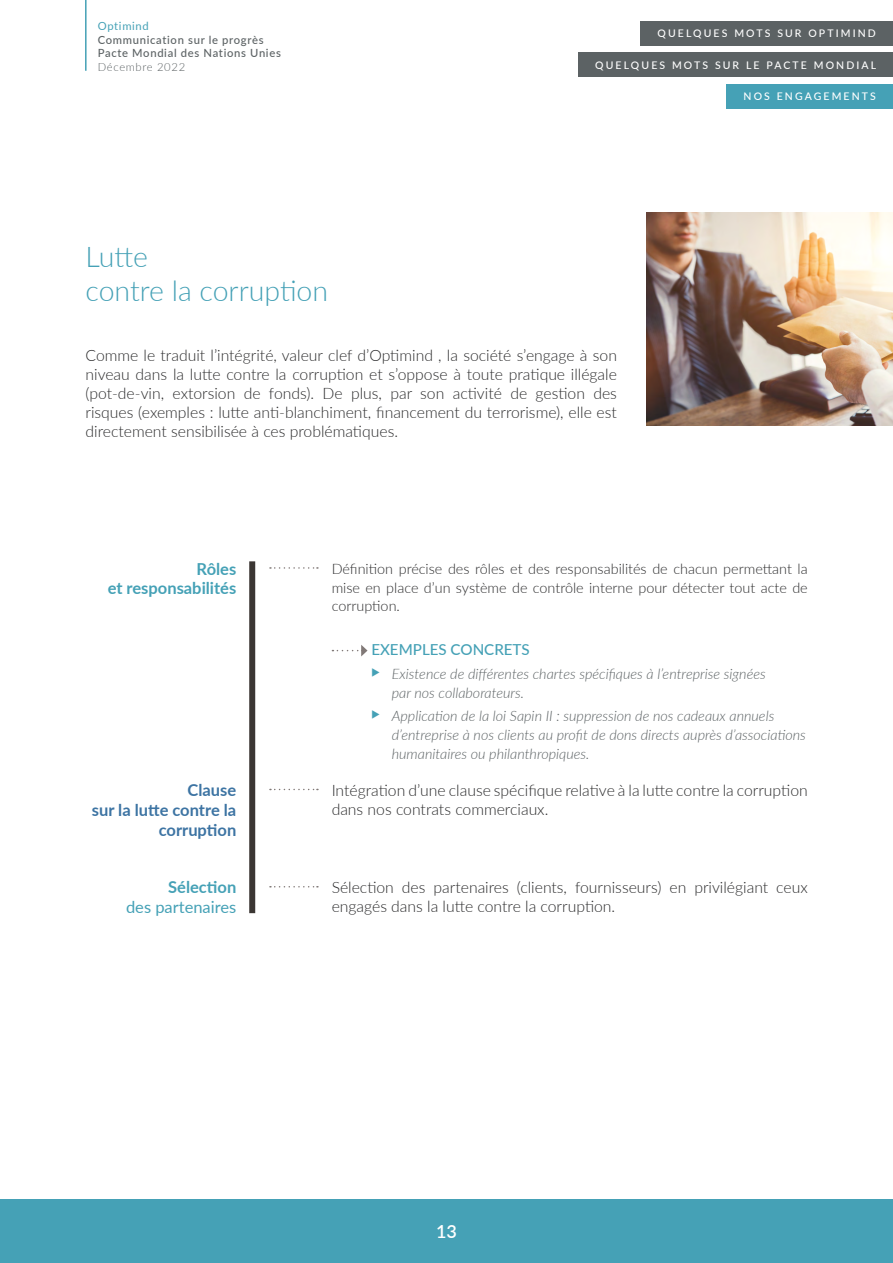
<style>
.page{position:relative;width:893px;height:1263px;background:#fff}
.page>*{position:absolute;margin:0;border:0;box-sizing:border-box;transform-origin:0 0}
.t1{font:300 28.5px/34.2px "Lato";color:#45a1b6}
.t2{font:600 18px "Lato";color:#fff}
.t3{font:700 16.5px/19.8px "Lato";color:#3d74a3;text-align:right}
.t4{font:700 16.5px/19.8px "Lato";color:#45a1b6;text-align:right}
.t5{font:16.5px "Lato";color:#45a1b6}
.t6{font:300 15.75px/18.9px "Lato";color:#2b2b2c}
.t7{font:500 15.15px "Lato";color:#45a1b6}
.t8{font:italic 300 14.4px/18.9px "Lato";color:#5c6264}
.t9{font:300 14.4px/18.9px "Lato";color:#2b2b2c;text-align:justify}
.t10{font:500 11.25px/13.5px "Lato";letter-spacing:.06em;color:#5c6264}
.t11{font:300 11.25px "Lato";letter-spacing:.06em;color:#5c6264}
.t12{font:11.25px "Lato";letter-spacing:.06em;color:#45a1b6}
.t13{font:500 10.5px "Lato";letter-spacing:.2em;color:#fff}
.s1{color:#45a1b6}
</style>
<div class="page">
<div style="left:0;top:1199px;width:893px;height:64px;background:#45a1b6"></div>
<hr style="left:85px;top:0;width:2px;height:71px;background:#45a1b6">
<div style="left:641px;top:21px;width:252px;height:25px;background:#5c6264"></div>
<div style="left:578px;top:53px;width:315px;height:24px;background:#5c6264"></div>
<div style="left:727px;top:84px;width:166px;height:25px;background:#45a1b6"></div>
<div style="left:249px;top:561px;width:6px;height:352px;background:#3b3633"></div>
<svg style="left:332px;top:645px;width:35px;height:11px"></svg>
<svg style="left:270px;top:567px;width:48px;height:2px"></svg>
<svg style="left:270px;top:886px;width:48px;height:1px"></svg>
<svg style="left:270px;top:789px;width:48px;height:1px"></svg>
<img style="left:646px;top:213px;width:247px;height:213px">
<p class="t12" style="left:98px;top:18px;width:53px">Optimind</p>
<p class="t10" style="left:98px;top:32px;width:185px">Communication sur le progrès<br>Pacte Mondial des Nations Unies</p>
<p class="t11" style="left:98px;top:59px;width:89px">Décembre 2022</p>
<h1 class="t1" style="left:86px;top:238px;width:244px">Lutte<br>contre la corruption</h1>
<p class="t13" style="left:658px;top:26px;width:220px">QUELQUES MOTS SUR OPTIMIND</p>
<p class="t13" style="left:595px;top:57px;width:282px">QUELQUES MOTS SUR LE PACTE MONDIAL</p>
<p class="t13" style="left:744px;top:89px;width:134px">NOS ENGAGEMENTS</p>
<p class="t6" style="left:86px;top:345px;width:533px;text-align:justify">Comme le traduit l’intégrité, valeur clef d’Optimind , la société s’engage à son niveau dans la lutte contre la corruption et s’oppose à toute pratique illégale (pot-de-vin, extorsion de fonds). De plus, par son activité de gestion des risques (exemples : lutte anti-blanchiment, financement du terrorisme), elle est directement sensibilisée à ces problématiques.</p>
<p class="t4" style="left:108px;top:558px;width:130px">Rôles<br>et responsabilités</p>
<p class="t9" style="left:332px;top:558px;width:478px">Définition précise des rôles et des responsabilités de chacun permettant la mise en place d’un système de contrôle interne pour détecter tout acte de corruption.</p>
<p class="t7" style="left:371px;top:639px;width:160px">EXEMPLES CONCRETS</p>
<p class="t8" style="left:392px;top:663px;width:375px;text-indent:-21px"><span class="s1">▶</span> Existence de différentes chartes spécifiques à l’entreprise signées par nos collaborateurs.</p>
<p class="t8" style="left:392px;top:705px;width:416px;text-indent:-21px"><span class="s1">▶</span> Application de la loi Sapin II : suppression de nos cadeaux annuels d’entreprise à nos clients au profit de dons directs auprès d’associations humanitaires ou philanthropiques.</p>
<p class="t3" style="left:92px;top:779px;width:146px">Clause<br>sur la lutte contre la corruption</p>
<p class="t6" style="left:332px;top:780px;width:478px">Intégration d’une clause spécifique relative à la lutte contre la corruption dans nos contrats commerciaux.</p>
<p class="t4" style="left:168px;top:877px;width:70px">Sélection</p>
<p class="t5" style="left:126px;top:895px;width:112px">des partenaires</p>
<p class="t6" style="left:332px;top:878px;width:478px">Sélection des partenaires (clients, fournisseurs) en privilégiant ceux engagés dans la lutte contre la corruption.</p>
<p class="t2" style="left:436px;top:1218px;width:22px">13</p>
</div>
